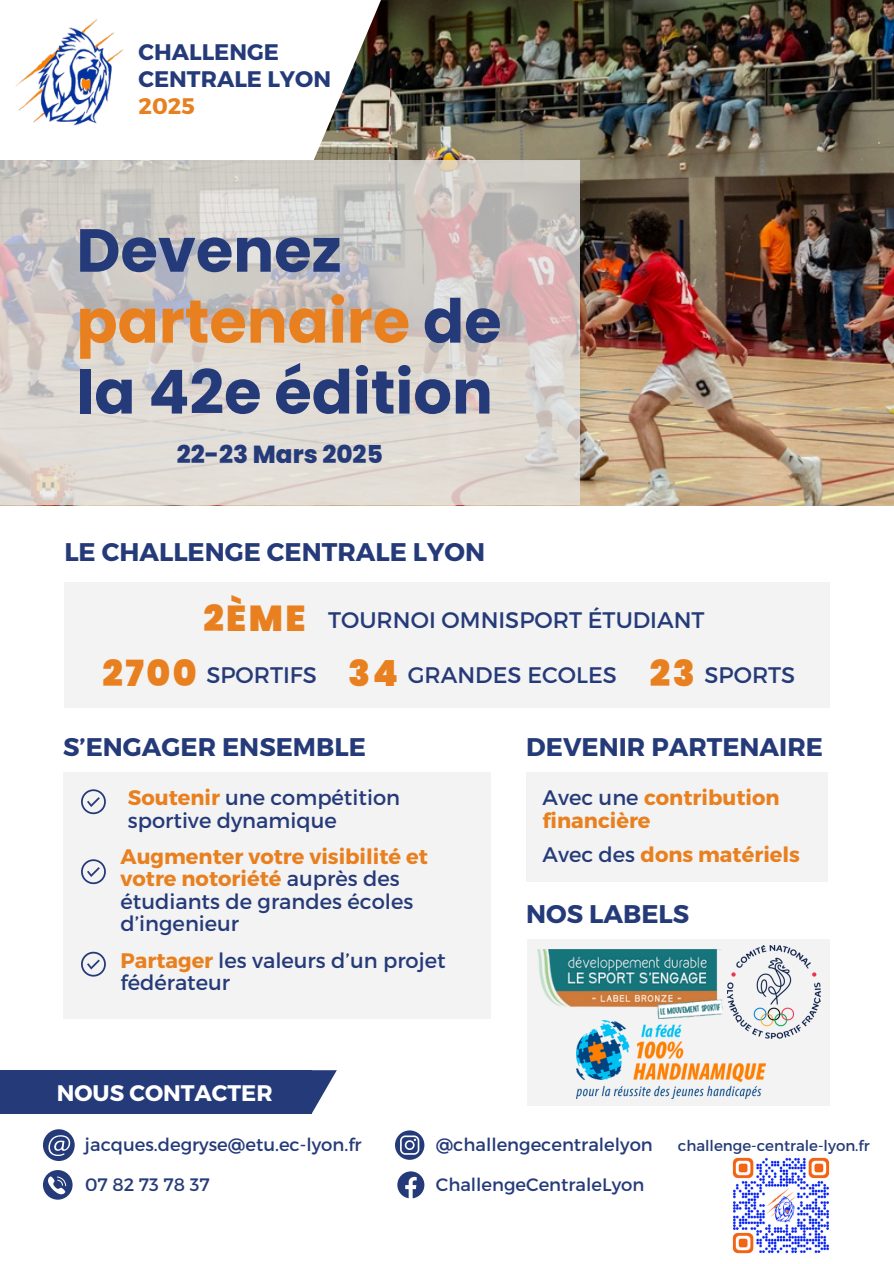
<style>
.page{position:relative;width:894px;height:1264px;background:#fff}
.page>*{position:absolute;margin:0;border:0;box-sizing:border-box;transform-origin:0 0}
.t1{font:700 60.6px/70.8px "Poppins";color:#253b79}
.t2{font:900 36px "Poppins";letter-spacing:.07em;color:#e98020}
.t3{font:700 25.5px "Montserrat";color:#253b79}
.t4{font:800 24.6px "Poppins";color:#253b79}
.t5{font:22.5px "Montserrat";color:#253b79}
.t6{font:700 22.5px/27px "Montserrat";color:#253b79}
.t7{font:700 22.5px "Montserrat";color:#fff}
.t8{font:21px/22.5px "Montserrat";color:#253b79}
.t9{font:700 21px/22.5px "Montserrat";color:#e98020}
.t10{font:18px "Montserrat";color:#253b79}
.t11{font:15px "Montserrat";color:#253b79}
.s1{color:#e98020}
.s2{font-weight:700;color:#e98020}
.s3{font-weight:400;color:#253b79}
</style>
<div class="page">
<img style="left:0;top:0;width:893px;height:505px">
<div style="left:0;top:0;width:313px;height:160px;background:#fff"></div>
<img style="left:15px;top:19px;width:109px;height:107px">
<img style="left:313px;top:0;width:91px;height:160px">
<div style="left:64px;top:582px;width:765px;height:126px;background:#f3f3f3"></div>
<div style="left:63px;top:772px;width:428px;height:246px;background:#f3f3f3"></div>
<svg style="left:81px;top:789px;width:25px;height:25px"></svg>
<svg style="left:81px;top:859px;width:25px;height:25px"></svg>
<svg style="left:81px;top:951px;width:25px;height:25px"></svg>
<div style="left:526px;top:772px;width:301px;height:110px;background:#f3f3f3"></div>
<div style="left:527px;top:939px;width:302px;height:166px;background:#f3f3f3"></div>
<img style="left:576px;top:1020px;width:189px;height:78px">
<div style="left:0;top:1070px;width:311px;height:44px;background:#253b79"></div>
<svg style="left:311px;top:1070px;width:26px;height:43px"></svg>
<svg style="left:43px;top:1129px;width:31px;height:31px"></svg>
<svg style="left:43px;top:1170px;width:29px;height:29px"></svg>
<svg style="left:395px;top:1130px;width:29px;height:29px"></svg>
<svg style="left:397px;top:1171px;width:27px;height:27px"></svg>
<img style="left:732px;top:1157px;width:98px;height:97px">
<img style="left:537px;top:949px;width:185px;height:69px">
<img style="left:727px;top:945px;width:93px;height:93px">
<svg style="left:0;top:160px;width:579px;height:344px;background:#d4cec9"></svg>
<h6 class="t6" style="left:138px;top:37px;width:194px">CHALLENGE<br>CENTRALE LYON<br><span class="s1">2025</span></h6>
<p class="t1" style="left:76px;top:215px;width:426px">Devenez <span class="s1">partenaire</span> de la 42e édition</p>
<p class="t4" style="left:177px;top:437px;width:207px">22-23 Mars 2025</p>
<h2 class="t3" style="left:64px;top:535px;width:422px">LE CHALLENGE CENTRALE LYON</h2>
<h3 class="t2" style="left:203px;top:593px;width:104px">2ÈME</h3>
<p class="t5" style="left:328px;top:605px;width:378px">TOURNOI OMNISPORT ÉTUDIANT</p>
<h2 class="t2" style="left:103px;top:648px;width:96px">2700</h2>
<p class="t5" style="left:206px;top:660px;width:112px">SPORTIFS</p>
<h6 class="t2" style="left:348px;top:648px;width:52px">34</h6>
<h6 class="t5" style="left:407px;top:660px;width:210px">GRANDES ECOLES</h6>
<h6 class="t2" style="left:649px;top:648px;width:47px">23</h6>
<p class="t5" style="left:704px;top:660px;width:92px">SPORTS</p>
<p class="t3" style="left:63px;top:730px;width:304px">S’ENGAGER ENSEMBLE</p>
<p class="t8" style="left:128px;top:785px;width:273px"><span class="s2">Soutenir</span> une compétition sportive dynamique</p>
<p class="t8" style="left:120px;top:844px;width:309px"><span class="s2">Augmenter votre visibilité et votre notoriété</span> auprès des étudiants de grandes écoles d’ingenieur</p>
<p class="t8" style="left:120px;top:948px;width:326px"><span class="s2">Partager</span> les valeurs d’un projet fédérateur</p>
<p class="t3" style="left:526px;top:730px;width:298px">DEVENIR PARTENAIRE</p>
<p class="t9" style="left:542px;top:785px;width:238px"><span class="s3">Avec une</span> contribution financière</p>
<h5 class="t9" style="left:542px;top:842px;width:259px"><span class="s3">Avec des</span> dons matériels</h5>
<h3 class="t3" style="left:526px;top:897px;width:164px">NOS LABELS</h3>
<p class="t7" style="left:57px;top:1078px;width:217px">NOUS CONTACTER</p>
<p class="t10" style="left:85px;top:1132px;width:278px">jacques.degryse@etu.ec-lyon.fr</p>
<h3 class="t10" style="left:85px;top:1172px;width:126px">07 82 73 78 37</h3>
<p class="t10" style="left:435px;top:1132px;width:218px">@challengecentralelyon</p>
<p class="t10" style="left:435px;top:1172px;width:210px">ChallengeCentraleLyon</p>
<p class="t11" style="left:677px;top:1135px;width:193px">challenge-centrale-lyon.fr</p>
</div>
